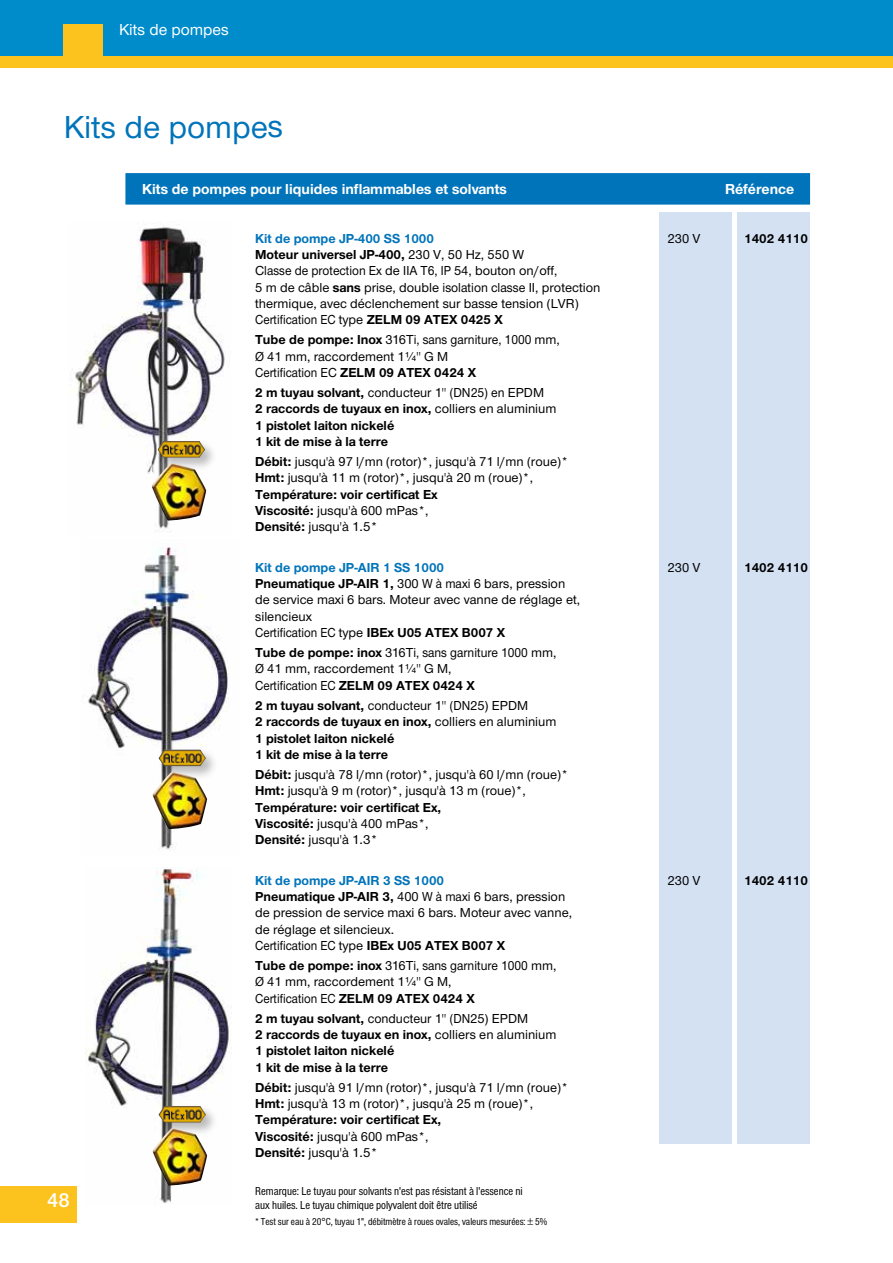
<style>
.page{position:relative;width:893px;height:1263px;background:#fff}
.page>*{position:absolute;margin:0;border:0;box-sizing:border-box;transform-origin:0 0}
.t1{font:500 33px "Nimbus Sans Novus T";color:#0074ba}
.t2{font:600 21px "Nimbus Sans Novus T";color:#fff}
.t3{font:500 16.5px "Nimbus Sans Novus T";color:#fff}
.t4{font:700 15px "Nimbus Sans Novus T";color:#fff}
.t5{font:500 13.5px/16.2px "Nimbus Sans Novus T";color:#000}
.t6{font:700 13.5px/16.2px "Nimbus Sans Novus T";color:#000}
.t7{font:700 13.5px "Nimbus Sans Novus T";color:#0074ba}
.t8{font:condensed 12px/13.5px "Nimbus Sans T";color:#000}
.t9{font:condensed 10.5px "Nimbus Sans T";color:#000}
.s1{font-weight:700}
.s2{font-weight:500}
</style>
<div class="page">
<div style="left:0;top:55px;width:893px;height:13px;background:#fcc21d"></div>
<div style="left:0;top:0;width:893px;height:55px;background:#008cca"></div>
<div style="left:64px;top:24px;width:39px;height:34px;background:#fcc21d"></div>
<div style="left:0;top:1186px;width:77px;height:36px;background:#fcc21d"></div>
<div style="left:738px;top:213px;width:72px;height:931px;background:#d4e1f3"></div>
<div style="left:659px;top:213px;width:72px;height:931px;background:#d4e1f3"></div>
<div style="left:125px;top:173px;width:685px;height:32px;background:#0074ba"></div>
<img style="left:75px;top:225px;width:150px;height:305px">
<img style="left:88px;top:547px;width:141px;height:303px">
<img style="left:86px;top:867px;width:144px;height:336px">
<div style="left:156px;top:439px;width:63px;height:33px;background:#000;opacity:.27"></div>
<img style="left:158px;top:441px;width:47px;height:17px">
<img style="left:152px;top:463px;width:54px;height:58px">
<div style="left:157px;top:747px;width:62px;height:33px;background:#000;opacity:.27"></div>
<img style="left:158px;top:749px;width:48px;height:17px">
<img style="left:153px;top:772px;width:54px;height:57px">
<div style="left:157px;top:1104px;width:62px;height:33px;background:#000;opacity:.27"></div>
<img style="left:158px;top:1106px;width:48px;height:16px">
<img style="left:153px;top:1128px;width:54px;height:57px">
<p class="t3" style="left:119px;top:20px;width:111px">Kits de pompes</p>
<h1 class="t1" style="left:64px;top:107px;width:221px">Kits de pompes</h1>
<h2 class="t2" style="left:47px;top:1188px;width:24px">48</h2>
<p class="t4" style="left:142px;top:180px;width:366px">Kits de pompes pour liquides inflammables et solvants</p>
<p class="t4" style="left:725px;top:180px;width:71px">Référence</p>
<p class="t7" style="left:255px;top:230px;width:180px">Kit de pompe JP-400 SS 1000</p>
<p class="t5" style="left:668px;top:230px;width:34px">230 V</p>
<p class="t6" style="left:744px;top:230px;width:65px">1402 4110</p>
<p class="t5" style="left:255px;top:246px;width:347px"><span class="s1">Moteur universel JP-400,</span> 230 V, 50 Hz, 550 W<br>Classe de protection Ex de IIA T6, IP 54, bouton on/off,<br>5 m de câble <span class="s1">sans</span> prise, double isolation classe II, protection thermique, avec déclenchement sur basse tension (LVR)<br>Certification EC type <span class="s1">ZELM 09 ATEX 0425 X</span></p>
<p class="t5" style="left:255px;top:331px;width:306px"><span class="s1">Tube de pompe: Inox</span> 316Ti, sans garniture, 1000 mm,<br>Ø 41 mm, raccordement 1¼" G M<br>Certification EC <span class="s1">ZELM 09 ATEX 0424 X</span></p>
<p class="t6" style="left:255px;top:384px;width:303px">2 m tuyau solvant, <span class="s2">conducteur 1" (DN25) en EPDM<br></span>2 raccords de tuyaux en inox, <span class="s2">colliers en aluminium </span>1 pistolet laiton nickelé<br>1 kit de mise à la terre</p>
<p class="t5" style="left:255px;top:453px;width:315px"><span class="s1">Débit:</span> jusqu'à 97 l/mn (rotor)*, jusqu'à 71 l/mn (roue)* <span class="s1">Hmt:</span> jusqu'à 11 m (rotor)*, jusqu'à 20 m (roue)*, <span class="s1">Température: voir certificat Ex<br>Viscosité:</span> jusqu'à 600 mPas*,<br><span class="s1">Densité:</span> jusqu'à 1.5*</p>
<p class="t7" style="left:255px;top:559px;width:191px">Kit de pompe JP-AIR 1 SS 1000</p>
<p class="t5" style="left:668px;top:559px;width:34px">230 V</p>
<p class="t6" style="left:744px;top:559px;width:65px">1402 4110</p>
<p class="t5" style="left:255px;top:575px;width:327px"><span class="s1">Pneumatique JP-AIR 1,</span> 300 W à maxi 6 bars, pression de service maxi 6 bars. Moteur avec vanne de réglage et, silencieux<br>Certification EC type <span class="s1">IBEx U05 ATEX B007 X</span></p>
<p class="t5" style="left:255px;top:644px;width:303px"><span class="s1">Tube de pompe: inox</span> 316Ti, sans garniture 1000 mm,<br>Ø 41 mm, raccordement 1¼" G M,<br>Certification EC <span class="s1">ZELM 09 ATEX 0424 X</span></p>
<p class="t6" style="left:255px;top:697px;width:303px">2 m tuyau solvant, <span class="s2">conducteur 1" (DN25) EPDM<br></span>2 raccords de tuyaux en inox, <span class="s2">colliers en aluminium </span>1 pistolet laiton nickelé<br>1 kit de mise à la terre</p>
<p class="t5" style="left:255px;top:766px;width:315px"><span class="s1">Débit:</span> jusqu'à 78 l/mn (rotor)*, jusqu'à 60 l/mn (roue)* <span class="s1">Hmt:</span> jusqu'à 9 m (rotor)*, jusqu'à 13 m (roue)*, <span class="s1">Température: voir certificat Ex,<br>Viscosité:</span> jusqu'à 400 mPas*,<br><span class="s1">Densité:</span> jusqu'à 1.3*</p>
<p class="t7" style="left:255px;top:872px;width:191px">Kit de pompe JP-AIR 3 SS 1000</p>
<p class="t5" style="left:668px;top:872px;width:34px">230 V</p>
<p class="t6" style="left:744px;top:872px;width:65px">1402 4110</p>
<p class="t5" style="left:255px;top:888px;width:318px"><span class="s1">Pneumatique JP-AIR 3,</span> 400 W à maxi 6 bars, pression de pression de service maxi 6 bars. Moteur avec vanne, de réglage et silencieux.<br>Certification EC type <span class="s1">IBEx U05 ATEX B007 X</span></p>
<p class="t5" style="left:255px;top:957px;width:303px"><span class="s1">Tube de pompe: inox</span> 316Ti, sans garniture 1000 mm,<br>Ø 41 mm, raccordement 1¼" G M,<br>Certification EC <span class="s1">ZELM 09 ATEX 0424 X</span></p>
<p class="t6" style="left:255px;top:1010px;width:303px">2 m tuyau solvant, <span class="s2">conducteur 1" (DN25) EPDM<br></span>2 raccords de tuyaux en inox, <span class="s2">colliers en aluminium </span>1 pistolet laiton nickelé<br>1 kit de mise à la terre</p>
<p class="t5" style="left:255px;top:1079px;width:315px"><span class="s1">Débit:</span> jusqu'à 91 l/mn (rotor)*, jusqu'à 71 l/mn (roue)* <span class="s1">Hmt:</span> jusqu'à 13 m (rotor)*, jusqu'à 25 m (roue)*, <span class="s1">Température: voir certificat Ex,<br>Viscosité:</span> jusqu'à 600 mPas*,<br><span class="s1">Densité:</span> jusqu'à 1.5*</p>
<p class="t8" style="left:255px;top:1184px;width:269px">Remarque: Le tuyau pour solvants n'est pas résistant à l'essence ni aux huiles. Le tuyau chimique polyvalent doit être utilisé</p>
<p class="t9" style="left:255px;top:1215px;width:294px">* Test sur eau à 20°C, tuyau 1", débitmètre à roues ovales, valeurs mesurées: ± 5%</p>
</div>
